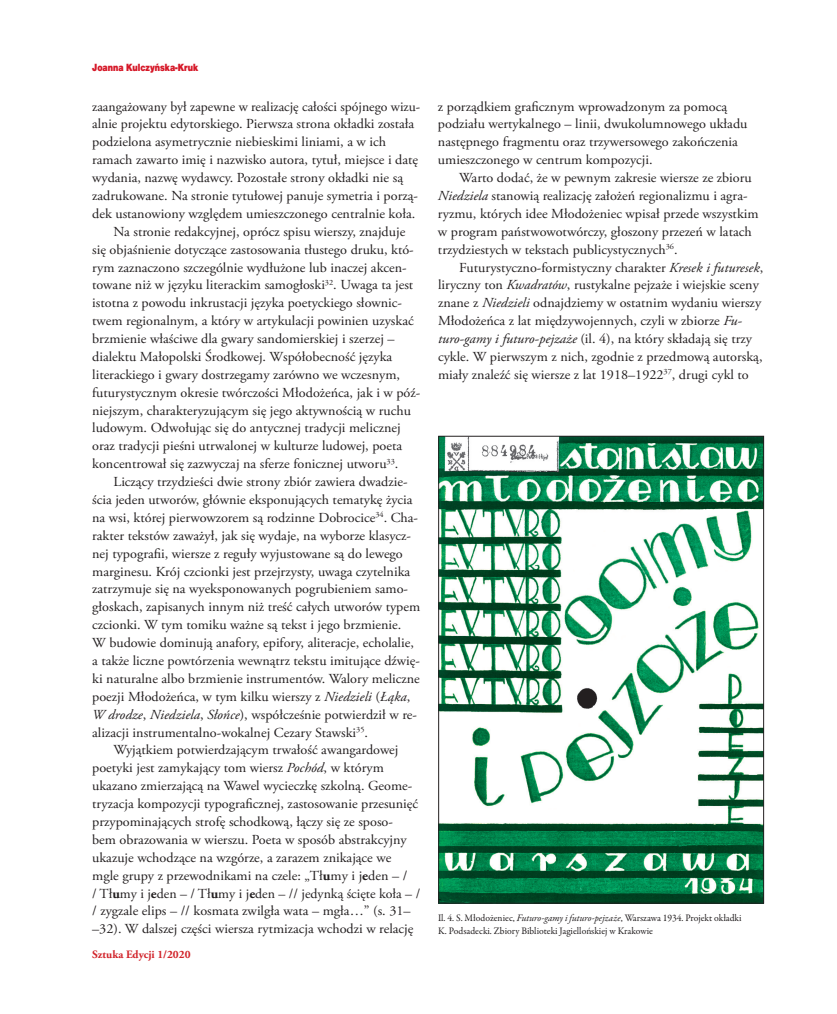
<style>
.page{position:relative;width:837px;height:1014px;background:#fff}
.page>*{position:absolute;margin:0;border:0;box-sizing:border-box;transform-origin:0 0}
.t1{font:13.75px/17.9px "Adobe Garamond Pro";color:#231f20}
.t2{font:700 11.25px "Adobe Garamond Pro";color:#d1232a}
.t3{font:10px/13.8px "Garamond Premr Pro";color:#231f20}
.t4{font:10px "Switzer C Cnd EFN Black";color:#d61828}
.s1{font-style:italic}
.s2{font-weight:700}
</style>
<div class="page">
<img style="left:440px;top:438px;width:321px;height:463px">
<div style="left:438px;top:436px;width:325px;height:467px;border:1px solid #231f20"></div>
<p class="t4" style="left:92px;top:61px;width:107px">Joanna Kulczyńska-Kruk</p>
<p class="t1" style="left:92px;top:98px;width:329px">zaangażowany był zapewne w realizację całości spójnego wizu-</p>
<p class="t1" style="left:92px;top:116px;width:323px">alnie projektu edytorskiego. Pierwsza strona okładki została</p>
<p class="t1" style="left:92px;top:133px;width:295px">podzielona asymetrycznie niebieskimi liniami, a w ich</p>
<p class="t1" style="left:92px;top:151px;width:327px">ramach zawarto imię i nazwisko autora, tytuł, miejsce i datę</p>
<p class="t1" style="left:92px;top:169px;width:312px">wydania, nazwę wydawcy. Pozostałe strony okładki nie są</p>
<p class="t1" style="left:92px;top:187px;width:327px">zadrukowane. Na stronie tytułowej panuje symetria i porzą-</p>
<p class="t1" style="left:92px;top:205px;width:324px">dek ustanowiony względem umieszczonego centralnie koła.</p>
<p class="t1" style="left:113px;top:223px;width:293px">Na stronie redakcyjnej, oprócz spisu wierszy, znajduje</p>
<p class="t1" style="left:92px;top:241px;width:323px">się objaśnienie dotyczące zastosowania tłustego druku, któ-</p>
<p class="t1" style="left:92px;top:259px;width:316px">rym zaznaczono szczególnie wydłużone lub inaczej akcen-</p>
<p class="t1" style="left:92px;top:276px;width:322px">towane niż w języku literackim samogłoski<sup>32</sup>. Uwaga ta jest</p>
<p class="t1" style="left:92px;top:294px;width:311px">istotna z powodu inkrustacji języka poetyckiego słownic-</p>
<p class="t1" style="left:92px;top:312px;width:323px">twem regionalnym, a który w artykulacji powinien uzyskać</p>
<p class="t1" style="left:92px;top:330px;width:304px">brzmienie właściwe dla gwary sandomierskiej i szerzej –</p>
<p class="t1" style="left:92px;top:348px;width:301px">dialektu Małopolski Środkowej. Współobecność języka</p>
<p class="t1" style="left:92px;top:366px;width:309px">literackiego i gwary dostrzegamy zarówno we wczesnym,</p>
<p class="t1" style="left:92px;top:384px;width:329px">futurystycznym okresie twórczości Młodożeńca, jak i w póź-</p>
<p class="t1" style="left:92px;top:402px;width:320px">niejszym, charakteryzującym się jego aktywnością w ruchu</p>
<p class="t1" style="left:92px;top:419px;width:310px">ludowym. Odwołując się do antycznej tradycji melicznej</p>
<p class="t1" style="left:92px;top:437px;width:311px">oraz tradycji pieśni utrwalonej w kulturze ludowej, poeta</p>
<p class="t1" style="left:92px;top:455px;width:307px">koncentrował się zazwyczaj na sferze fonicznej utworu<sup>33</sup>.</p>
<p class="t1" style="left:113px;top:473px;width:295px">Liczący trzydzieści dwie strony zbiór zawiera dwadzie-</p>
<p class="t1" style="left:92px;top:491px;width:321px">ścia jeden utworów, głównie eksponujących tematykę życia</p>
<p class="t1" style="left:92px;top:509px;width:327px">na wsi, której pierwowzorem są rodzinne Dobrocice<sup>34</sup>. Cha-</p>
<p class="t1" style="left:92px;top:527px;width:320px">rakter tekstów zaważył, jak się wydaje, na wyborze klasycz-</p>
<p class="t1" style="left:92px;top:545px;width:312px">nej typografii, wiersze z reguły wyjustowane są do lewego</p>
<p class="t1" style="left:92px;top:562px;width:319px">marginesu. Krój czcionki jest przejrzysty, uwaga czytelnika</p>
<p class="t1" style="left:92px;top:580px;width:317px">zatrzymuje się na wyeksponowanych pogrubieniem samo-</p>
<p class="t1" style="left:92px;top:598px;width:329px">głoskach, zapisanych innym niż treść całych utworów typem</p>
<p class="t1" style="left:92px;top:616px;width:310px">czcionki. W tym tomiku ważne są tekst i jego brzmienie.</p>
<p class="t1" style="left:92px;top:634px;width:323px">W budowie dominują anafory, epifory, aliteracje, echolalie,</p>
<p class="t1" style="left:92px;top:652px;width:329px">a także liczne powtórzenia wewnątrz tekstu imitujące dźwię-</p>
<p class="t1" style="left:92px;top:670px;width:329px">ki naturalne albo brzmienie instrumentów. Walory meliczne</p>
<p class="t1" style="left:92px;top:688px;width:319px">poezji Młodożeńca, w tym kilku wierszy z <span class="s1">Niedzieli</span> (<span class="s1">Łąka</span>,</p>
<p class="t1" style="left:92px;top:705px;width:326px"><span class="s1">W drodze</span>, <span class="s1">Niedziela</span>, <span class="s1">Słońce</span>), współcześnie potwierdził w re-</p>
<p class="t1" style="left:92px;top:723px;width:277px">alizacji instrumentalno-wokalnej Cezary Stawski<sup>35</sup>.</p>
<p class="t1" style="left:113px;top:741px;width:286px">Wyjątkiem potwierdzającym trwałość awangardowej</p>
<p class="t1" style="left:92px;top:759px;width:293px">poetyki jest zamykający tom wiersz <span class="s1">Pochód</span>, w którym</p>
<p class="t1" style="left:92px;top:777px;width:321px">ukazano zmierzającą na Wawel wycieczkę szkolną. Geome-</p>
<p class="t1" style="left:92px;top:795px;width:327px">tryzacja kompozycji typograficznej, zastosowanie przesunięć</p>
<p class="t1" style="left:92px;top:813px;width:302px">przypominających strofę schodkową, łączy się ze sposo-</p>
<p class="t1" style="left:92px;top:831px;width:316px">bem obrazowania w wierszu. Poeta w sposób abstrakcyjny</p>
<p class="t1" style="left:92px;top:848px;width:300px">ukazuje wchodzące na wzgórze, a zarazem znikające we</p>
<p class="t1" style="left:92px;top:866px;width:316px">mgle grupy z przewodnikami na czele: „Tł<span class="s2">u</span>my i j<span class="s2">e</span>den – /</p>
<p class="t1" style="left:92px;top:884px;width:329px">/ Tł<span class="s2">u</span>my i j<span class="s2">e</span>den – / Tł<span class="s2">u</span>my i j<span class="s2">e</span>den – // jedynką ścięte koła – /</p>
<p class="t1" style="left:92px;top:902px;width:320px">/ zygzale elips – // kosmata zwilgła wata – mgła…” (s. 31–</p>
<p class="t1" style="left:92px;top:920px;width:323px">–32). W dalszej części wiersza rytmizacja wchodzi w relację</p>
<p class="t2" style="left:92px;top:948px;width:100px">Sztuka Edycji 1/2020</p>
<p class="t1" style="left:438px;top:98px;width:311px">z porządkiem graficznym wprowadzonym za pomocą podziału wertykalnego – linii, dwukolumnowego układu następnego fragmentu oraz trzywersowego zakończenia umieszczonego w centrum kompozycji.</p>
<p class="t1" style="left:438px;top:169px;width:322px;text-indent:21px">Warto dodać, że w pewnym zakresie wiersze ze zbioru <span class="s1">Niedziela</span> stanowią realizację założeń regionalizmu i agra&shy;ryzmu, których idee Młodożeniec wpisał przede wszystkim w program państwowotwórczy, głoszony przezeń w latach trzydziestych w tekstach publicystycznych<sup>36</sup>.</p>
<p class="t1" style="left:438px;top:259px;width:327px;text-indent:21px">Futurystyczno-formistyczny charakter <span class="s1">Kresek i futuresek</span>, liryczny ton <span class="s1">Kwadratów</span>, rustykalne pejzaże i wiejskie sceny znane z <span class="s1">Niedzieli</span> odnajdziemy w ostatnim wydaniu wierszy Młodożeńca z lat międzywojennych, czyli w zbiorze <span class="s1">Fu&shy;turo-gamy i futuro-pejzaże</span> (il. 4), na który składają się trzy cykle. W pierwszym z nich, zgodnie z przedmową autorską, miały znaleźć się wiersze z lat 1918–1922<sup>37</sup>, drugi cykl to</p>
<p class="t3" style="left:438px;top:910px;width:305px">Il. 4. S. Młodożeniec, <span class="s1">Futuro-gamy i futuro-pejzaże</span>, Warszawa 1934. Projekt okładki<br>K. Podsadecki. Zbiory Biblioteki Jagiellońskiej w Krakowie</p>
</div>
